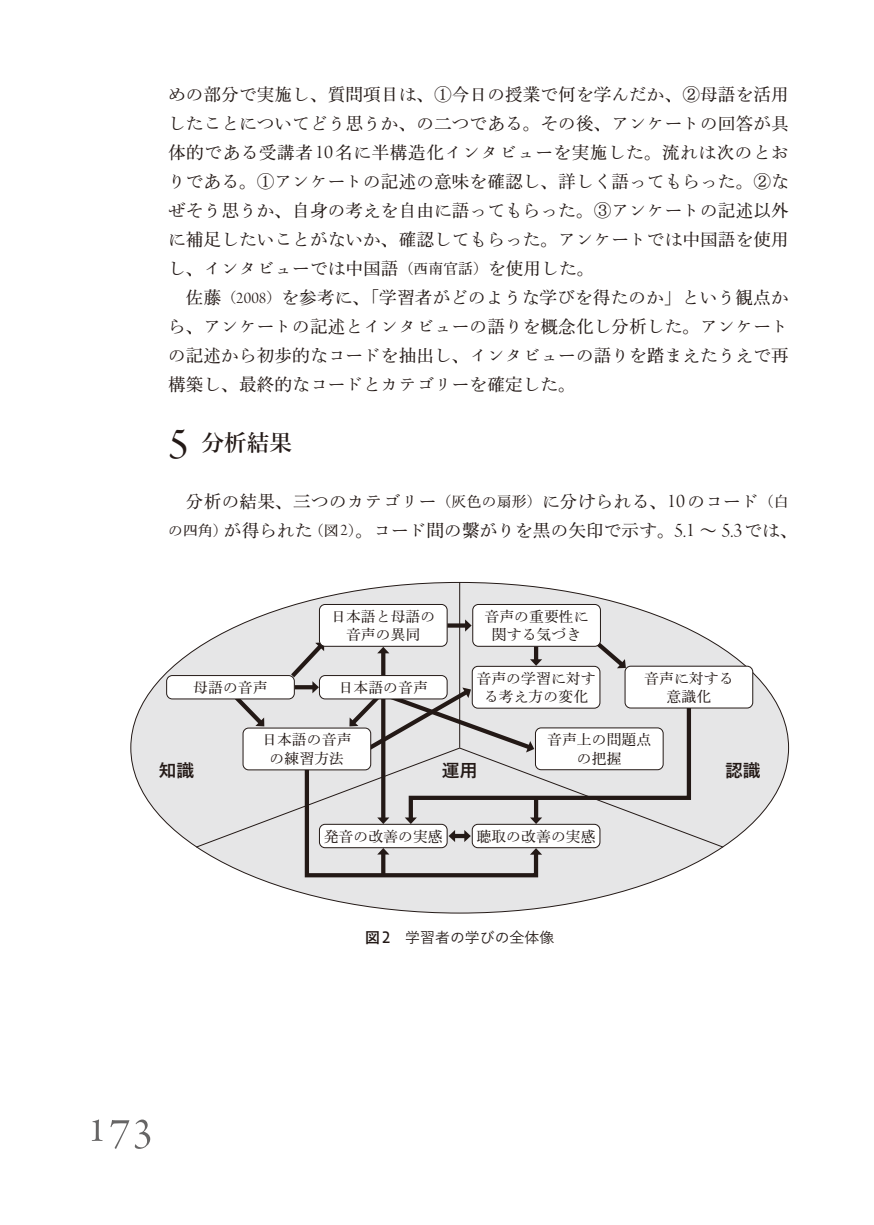
<style>
.page{position:relative;width:874px;height:1225px;background:#fff}
.page>*{position:absolute;margin:0;border:0;box-sizing:border-box;transform-origin:0 0}
.t1{font:53.8px "Arno Pro Light Display";color:#666565}
.t2{font:22.6px "Yu Mincho Std D";color:#231916}
.t3{font:500 17.8px/29px "Iwa O Min Pro";color:#231916;text-align:justify}
.t4{font:17.8px "Yu Gothic Std B";color:#231916}
.t5{font:500 14.8px/18.4px "Iwa O Min Pro";color:#231916;text-align:center}
.t6{font:14.8px "Yu Gothic Std M";color:#231916}
.s1{font-family:"Arno Pro Light Display";font-weight:400;font-size:20.4px}
.s2{font-size:14.8px}
.s3{font-family:"Arno Pro Light Display";font-weight:400;font-size:17.2px}
.s4{font-family:"Arno Pro Display";font-size:45.6px}
.s5{font-family:"Yu Gothic Std B"}
.s6{font-family:"Vista Sans Alt Reg";font-size:17.2px}
</style>
<div class="page">
<div style="left:131px;top:582px;width:657px;height:331px;background:#e6e6e7;border-radius:50%"></div>
<svg style="left:195px;top:747px;width:528px;height:101px"></svg>
<hr style="left:459px;top:582px;width:1px;height:165px;background:#231916">
<svg style="left:449px;top:623px;width:15px;height:4px"></svg>
<svg style="left:465px;top:619px;width:6px;height:12px"></svg>
<div style="left:472px;top:604px;width:128px;height:42px;background:#fff;border-radius:6px"></div>
<div style="left:472px;top:604px;width:128px;height:42px;border:1px solid #231916;border-radius:6px"></div>
<div style="left:319px;top:604px;width:128px;height:42px;background:#fff;border-radius:6px"></div>
<div style="left:319px;top:604px;width:128px;height:42px;border:1px solid #231916;border-radius:6px"></div>
<svg style="left:232px;top:699px;width:33px;height:28px"></svg>
<div style="left:166px;top:675px;width:128px;height:24px;background:#fff;border-radius:6px"></div>
<div style="left:166px;top:675px;width:128px;height:24px;border:1px solid #231916;border-radius:6px"></div>
<div style="left:624px;top:666px;width:128px;height:42px;background:#fff;border-radius:6px"></div>
<div style="left:624px;top:666px;width:128px;height:42px;border:1px solid #231916;border-radius:6px"></div>
<div style="left:243px;top:728px;width:127px;height:42px;background:#fff;border-radius:6px"></div>
<div style="left:243px;top:728px;width:128px;height:42px;border:1px solid #231916;border-radius:6px"></div>
<svg style="left:288px;top:637px;width:404px;height:242px"></svg>
<p class="t3" style="left:168px;top:79px;width:622px">めの部分で実施し、質問項目は、①今日の授業で何を学んだか、②母語を活用したことについてどう思うか、の二つである。その後、アンケートの回答が具体的である受講者<span class="s1">10</span>名に半構造化インタビューを実施した。流れは次のとおりである。①アンケートの記述の意味を確認し、詳しく語ってもらった。②なぜそう思うか、自身の考えを自由に語ってもらった。③アンケートの記述以外に補足したいことがないか、確認してもらった。アンケートでは中国語を使用し、インタビューでは中国語<span class="s2">（西南官話）</span>を使用した。</p>
<p class="t3" style="left:168px;top:283px;width:622px;text-indent:18px">佐藤<span class="s2">（</span><span class="s3">2008</span><span class="s2">）</span>を参考に、「学習者がどのような学びを得たのか」という観点から、アンケートの記述とインタビューの語りを概念化し分析した。アンケートの記述から初歩的なコードを抽出し、インタビューの語りを踏まえたうえで再構築し、最終的なコードとカテゴリーを確定した。</p>
<p class="t2" style="left:168px;top:426px;width:126px"><span class="s4">5</span> 分析結果</p>
<p class="t3" style="left:168px;top:486px;width:630px;text-align:center">分析の結果、三つのカテゴリー<span class="s2">（灰色の扇形）</span>に分けられる、<span class="s1">10</span>のコード<span class="s2">（白<br>の四角）</span>が得られた<span class="s2">（図</span><span class="s3">2</span><span class="s2">）</span>。コード間の繫がりを黒の矢印で示す。<span class="s1">5.1</span> ～ <span class="s1">5.3</span>では、</p>
<p class="t5" style="left:331px;top:607px;width:106px">日本語と母語の音声の異同</p>
<p class="t5" style="left:484px;top:607px;width:106px">音声の重要性に関する気づき</p>
<p class="t5" style="left:193px;top:678px;width:76px">母語の音声</p>
<p class="t5" style="left:338px;top:678px;width:91px">日本語の音声</p>
<p class="t5" style="left:644px;top:668px;width:91px">音声に対する意識化</p>
<p class="t5" style="left:262px;top:730px;width:91px">日本語の音声の練習方法</p>
<p class="t5" style="left:476px;top:669px;width:121px">音声の学習に対する考え方の変化</p>
<p class="t5" style="left:547px;top:730px;width:106px">音声上の問題点の把握</p>
<p class="t4" style="left:159px;top:757px;width:37px">知識</p>
<p class="t4" style="left:441px;top:757px;width:37px">運用</p>
<p class="t4" style="left:724px;top:757px;width:37px">認識</p>
<p class="t5" style="left:323px;top:826px;width:121px">発音の改善の実感</p>
<p class="t5" style="left:476px;top:826px;width:121px">聴取の改善の実感</p>
<p class="t6" style="left:365px;top:927px;width:190px"><span class="s5">図</span><span class="s6">2</span>　学習者の学びの全体像</p>
<h1 class="t1" style="left:85px;top:1095px;width:71px">173</h1>
</div>
